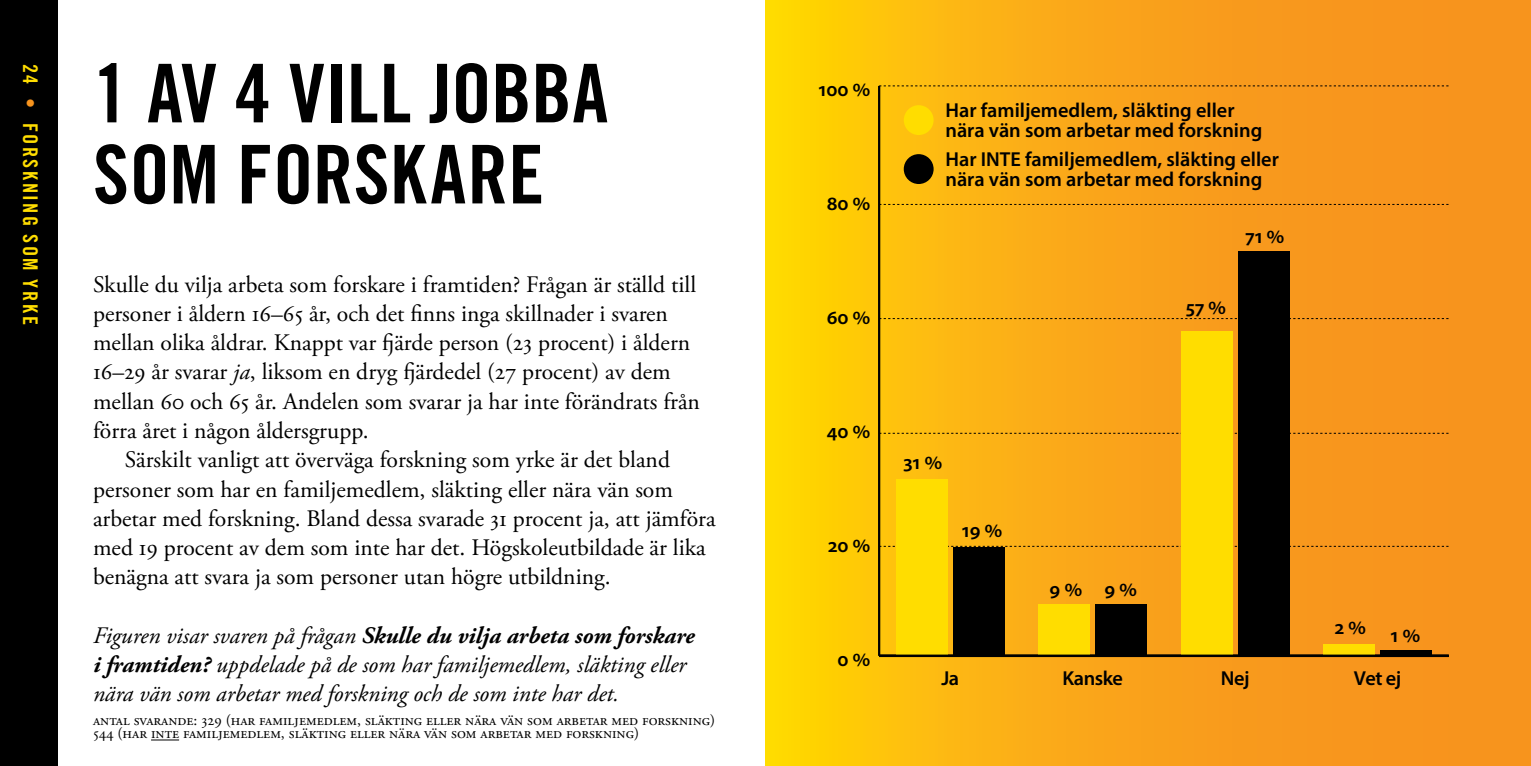
<style>
.page{position:relative;width:1531px;height:766px;background:#fff}
.page>*{position:absolute;margin:0;border:0;box-sizing:border-box;transform-origin:0 0}
.t1{font:81px/81px "Trade Gothic LT Std Bd Cn 20";color:#000}
.t2{font:23.62px/29.2px "Adobe Garamond Pro";color:#000}
.t3{font:italic 23.62px/29.2px "Adobe Garamond Pro";color:#000}
.t4{font:600 20.25px/20.2px "Myriad Pro";color:#000}
.t5{font:20.25px "Trade Gothic LT Std Bd Cn 20";letter-spacing:.125em;color:#fd0}
.t6{font:15.75px/13.5px "Adobe Garamond Pro";color:#000}
.s1{color:#f7941e}
.s2{font-style:italic}
.s3{font-weight:700}
</style>
<div class="page">
<svg style="left:765px;top:0;width:766px;height:765px;background:#f9a915"></svg>
<svg style="left:151px;top:739px;width:28px;height:1px"></svg>
<div style="left:0;top:0;width:57px;height:765px;background:#000"></div>
<hr style="left:878px;top:86px;width:2px;height:569px;background:#000">
<svg style="left:880px;top:433px;width:569px;height:1px"></svg>
<svg style="left:880px;top:318px;width:569px;height:1px"></svg>
<svg style="left:880px;top:546px;width:569px;height:1px"></svg>
<svg style="left:880px;top:204px;width:569px;height:1px"></svg>
<svg style="left:879px;top:85px;width:570px;height:1px"></svg>
<div style="left:953px;top:547px;width:51px;height:108px;background:#000"></div>
<div style="left:1095px;top:604px;width:52px;height:51px;background:#000"></div>
<div style="left:1238px;top:251px;width:51px;height:404px;background:#000"></div>
<div style="left:1380px;top:650px;width:51px;height:5px;background:#000"></div>
<div style="left:896px;top:479px;width:51px;height:176px;background:#fd0"></div>
<div style="left:1038px;top:604px;width:52px;height:51px;background:#fd0"></div>
<div style="left:1181px;top:331px;width:51px;height:324px;background:#fd0"></div>
<div style="left:1323px;top:644px;width:51px;height:11px;background:#fd0"></div>
<hr style="left:879px;top:654px;width:570px;height:2px;background:#000">
<div style="left:904px;top:105px;width:29px;height:30px;background:#fd0;border-radius:50%"></div>
<div style="left:904px;top:154px;width:29px;height:30px;background:#000;border-radius:50%"></div>
<p class="t5" style="left:43px;top:64px;width:262px;rotate:90deg">24 <span class="s1">•</span> FORSKNING SOM YRKE</p>
<h1 class="t1" style="left:93px;top:52px;width:517px">1 AV 4 VILL JOBBA<br>SOM FORSKARE</h1>
<p class="t2" style="left:93px;top:270px;width:608px">Skulle du vilja arbeta som forskare i framtiden? Frågan är ställd till personer i åldern 16–65 år, och det finns inga skillnader i svaren mellan olika åldrar. Knappt var fjärde person (23 procent) i åldern 16–29 år svarar <span class="s2">ja</span>, liksom en dryg fjärdedel (27 procent) av dem mellan 60 och 65 år. Andelen som svarar ja har inte förändrats från förra året i någon åldersgrupp.</p>
<p class="t2" style="left:93px;top:446px;width:624px;text-indent:32px">Särskilt vanligt att överväga forskning som yrke är det bland personer som har en familjemedlem, släkting eller nära vän som arbetar med forskning. Bland dessa svarade 31 procent ja, att jämföra med 19 procent av dem som inte har det. Högskoleutbildade är lika benägna att svara ja som personer utan högre utbildning.</p>
<p class="t3" style="left:93px;top:621px;width:603px">Figuren visar svaren på frågan <span class="s3">Skulle du vilja arbeta som forskare i framtiden?</span> uppdelade på de som har familjemedlem, släkting eller nära vän som arbetar med forskning och de som inte har det.</p>
<p class="t6" style="left:93px;top:713px;width:624px">Antal svarande: 329 (har familjemedlem, släkting eller nära vän som arbetar med forskning)<br>544 (har inte familjemedlem, släkting eller nära vän som arbetar med forskning)</p>
<p class="t4" style="left:818px;top:78px;width:53px">100 %</p>
<p class="t4" style="left:827px;top:192px;width:45px">80 %</p>
<p class="t4" style="left:827px;top:306px;width:45px">60 %</p>
<p class="t4" style="left:945px;top:99px;width:318px">Har familjemedlem, släkting eller nära vän som arbetar med forskning</p>
<p class="t4" style="left:945px;top:148px;width:335px">Har INTE familjemedlem, släkting eller nära vän som arbetar med forskning</p>
<p class="t4" style="left:1245px;top:225px;width:40px">71 %</p>
<p class="t4" style="left:1186px;top:296px;width:41px">57 %</p>
<p class="t4" style="left:827px;top:420px;width:45px">40 %</p>
<p class="t4" style="left:828px;top:534px;width:44px">20 %</p>
<p class="t4" style="left:837px;top:648px;width:34px">0 %</p>
<p class="t4" style="left:903px;top:452px;width:40px">31 %</p>
<p class="t4" style="left:962px;top:520px;width:42px">19 %</p>
<p class="t4" style="left:1049px;top:578px;width:89px">9 % 9 %</p>
<p class="t4" style="left:1335px;top:620px;width:87px">2 % 1 %</p>
<p class="t4" style="left:941px;top:667px;width:19px">Ja</p>
<p class="t4" style="left:1062px;top:667px;width:62px">Kanske</p>
<p class="t4" style="left:1221px;top:667px;width:30px">Nej</p>
<p class="t4" style="left:1354px;top:667px;width:49px">Vet ej</p>
</div>
